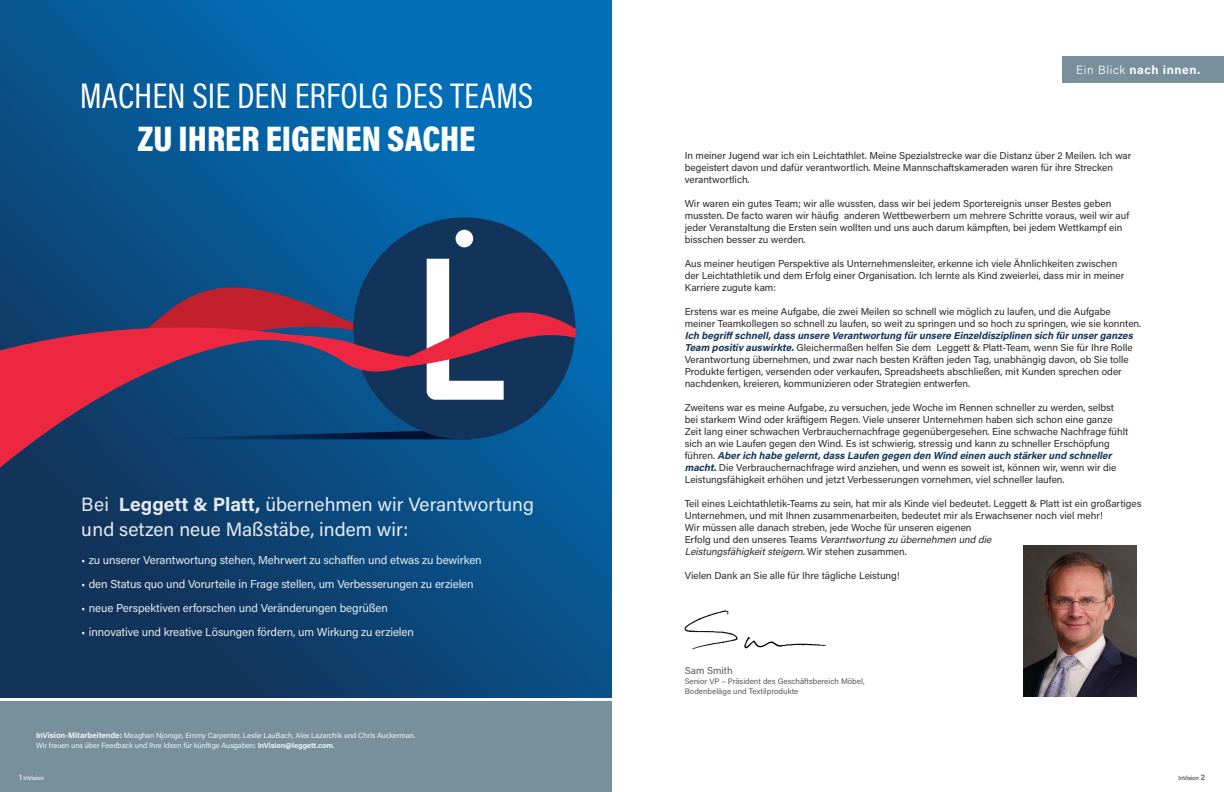
<style>
.page{position:relative;width:1224px;height:792px;background:#fff}
.page>*{position:absolute;margin:0;border:0;box-sizing:border-box;transform-origin:0 0}
.CEO_letter{font:36px "Acumin Pro Cond";color:#fff}
.CEO_letter-2{font:900 36px "Acumin Pro Cond";color:#fff}
.t1{font:700 34px/38px "Acumin Pro";color:#fff;text-align:center}
.t2{font:19.2px/25px "Acumin Pro";color:#fff}
.t3{font:700 12px "Acumin Pro";letter-spacing:.05em;color:#fff}
.t4{font:11.5px "Acumin Pro";letter-spacing:-.01em;color:#fff}
.t5{font:10px/12px "Acumin Pro";color:#2c292a}
.t6{font:10px "Acumin Pro";color:#585a5d}
.t7{font:8px "Acumin Pro";color:#585a5d}
.t8{font:7.5px/10px "Acumin Pro";letter-spacing:-.01em;color:#fff}
.t9{font:6px "Acumin Pro";letter-spacing:-.015em;color:#fff}
.t10{font:6px "Acumin Pro";letter-spacing:-.015em;color:#2c292a}
.s1{font-weight:700}
.s2{font-weight:700;font-size:8px}
.s3{font-size:8px}
.s4{font-weight:300}
.s5{font-weight:700;font-style:italic;color:#12345b}
.s6{font-style:italic}
</style>
<div class="page">
<div style="left:0;top:701px;width:622px;height:91px;background:#788f9c"></div>
<svg style="left:0;top:0;width:612px;height:698px;background:#08538d"></svg>
<svg style="left:337px;top:431px;width:16px;height:8px"></svg>
<svg style="left:141px;top:256px;width:212px;height:48px;background:#0a548d"></svg>
<svg style="left:353px;top:217px;width:222px;height:222px;background:#1e4f7c"></svg>
<svg style="left:337px;top:304px;width:239px;height:84px;background:#5e4667"></svg>
<svg style="left:0;top:290px;width:337px;height:222px;background:#473a63"></svg>
<div style="left:1062px;top:56px;width:162px;height:27px;background:#788f9c"></div>
<img style="left:1023px;top:545px;width:113px;height:151px">
<img style="left:684px;top:610px;width:142px;height:39px">
<p class="CEO_letter" style="left:80px;top:72px;width:455px">MACHEN SIE DEN ERFOLG DES TEAMS</p>
<p class="CEO_letter-2" style="left:138px;top:115px;width:339px">ZU IHRER EIGENEN SACHE</p>
<h3 class="t2" style="left:82px;top:491px;width:454px">Bei <span class="s1">Leggett &amp; Platt,</span> übernehmen wir Verantwortung und setzen neue Maßstäbe, indem wir:</h3>
<p class="t4" style="left:82px;top:552px;width:401px">• zu unserer Verantwortung stehen, Mehrwert zu schaffen und etwas zu bewirken</p>
<p class="t4" style="left:82px;top:576px;width:393px">• den Status quo und Vorurteile in Frage stellen, um Verbesserungen zu erzielen</p>
<p class="t4" style="left:82px;top:600px;width:308px">• neue Perspektiven erforschen und Veränderungen begrüßen</p>
<p class="t4" style="left:82px;top:624px;width:334px">• innovative und kreative Lösungen fördern, um Wirkung zu erzielen</p>
<h2 class="t1" style="left:153px;top:519px;width:308px">Pulling together for future success.</h2>
<p class="t8" style="left:36px;top:730px;width:381px"><span class="s2">InVision-Mitarbeitende:</span> Meaghan Njoroge, Emmy Carpenter, Leslie LauBach, Alex Lazarchik und Chris Auckerman.<br>Wir freuen uns über Feedback und Ihre Ideen für künftige Ausgaben: <span class="s1">InVision@leggett.com</span>.</p>
<p class="t9" style="left:19px;top:774px;width:26px"><span class="s3">1</span> InVision</p>
<p class="t3" style="left:1076px;top:61px;width:125px"><span class="s4">Ein Blick</span> nach innen.</p>
<p class="t5" style="left:685px;top:149px;width:448px">In meiner Jugend war ich ein Leichtathlet. Meine Spezialstrecke war die Distanz über 2 Meilen. Ich war begeistert davon und dafür verantwortlich. Meine Mannschaftskameraden waren für ihre Strecken verantwortlich.</p>
<p class="t5" style="left:685px;top:197px;width:446px">Wir waren ein gutes Team; wir alle wussten, dass wir bei jedem Sportereignis unser Bestes geben mussten. De facto waren wir häufig anderen Wettbewerbern um mehrere Schritte voraus, weil wir auf jeder Veranstaltung die Ersten sein wollten und uns auch darum kämpften, bei jedem Wettkampf ein bisschen besser zu werden.</p>
<p class="t5" style="left:685px;top:257px;width:441px">Aus meiner heutigen Perspektive als Unternehmensleiter, erkenne ich viele Ähnlichkeiten zwischen der Leichtathletik und dem Erfolg einer Organisation. Ich lernte als Kind zweierlei, dass mir in meiner<br>Karriere zugute kam:</p>
<p class="t5" style="left:685px;top:305px;width:458px">Erstens war es meine Aufgabe, die zwei Meilen so schnell wie möglich zu laufen, und die Aufgabe meiner Teamkollegen so schnell zu laufen, so weit zu springen und so hoch zu springen, wie sie konnten.<br><span class="s5">Ich begriff schnell,dass unsere Verantwortung fürunsere Einzeldisziplinen sich fürunserganzes Team positiv auswirkte.</span>Gleichermaßen helfen Sie dem Leggett &amp; Platt-Team, wenn Sie für Ihre Rolle Verantwortung übernehmen, und zwar nach besten Kräften jeden Tag, unabhängig davon, ob Sie tolle Produkte fertigen, versenden oder verkaufen, Spreadsheets abschließen, mit Kunden sprechen oder nachdenken, kreieren, kommunizieren oder Strategien entwerfen.</p>
<p class="t5" style="left:685px;top:401px;width:445px">Zweitens war es meine Aufgabe, zu versuchen, jede Woche im Rennen schneller zu werden, selbst bei starkem Wind oder kräftigem Regen. Viele unserer Unternehmen haben sich schon eine ganze Zeit lang einer schwachen Verbrauchernachfrage gegenübergesehen. Eine schwache Nachfrage fühlt sich an wie Laufen gegen den Wind. Es ist schwierig, stressig und kann zu schneller Erschöpfung<br>f ü h r e n . <span class="s5">Aberich habe gelernt,dass Laufen gegen den Wind einen auch stärkerund schneller macht.</span>Die Verbrauchernachfrage wird anziehen, und wenn es soweit ist, können wir, wenn wir die Leistungsfähigkeit erhöhen und jetzt Verbesserungen vornehmen, viel schneller laufen.</p>
<p class="t5" style="left:685px;top:497px;width:458px">Teil eines Leichtathletik-Teams zu sein, hat mir als Kinde viel bedeutet. Leggett &amp; Platt ist ein großartiges Unternehmen, und mit Ihnen zusammenarbeiten, bedeutet mir als Erwachsener noch viel mehr!<br>Wir müssen alle danach streben, jede Woche für unseren eigenen<br>E r fo l g u n d d e n u n s e r e s Te a m s <span class="s6">Verantwortung zu übernehmen und die<br>Leistungsfähigkeitsteigern.</span>W i r st e h e n z u s a m m e n .</p>
<p class="t5" style="left:685px;top:569px;width:217px">Vielen Dank an Sie alle für Ihre tägliche Leistung!</p>
<p class="t6" style="left:685px;top:664px;width:49px">Sam Smith</p>
<p class="t7" style="left:685px;top:676px;width:181px">Senior VP – Präsident des Geschäftsbereich Möbel,</p>
<p class="t7" style="left:685px;top:686px;width:115px">Bodenbeläge und Textilprodukte</p>
<p class="t10" style="left:1178px;top:774px;width:28px">InVision <span class="s3">2</span></p>
</div>
